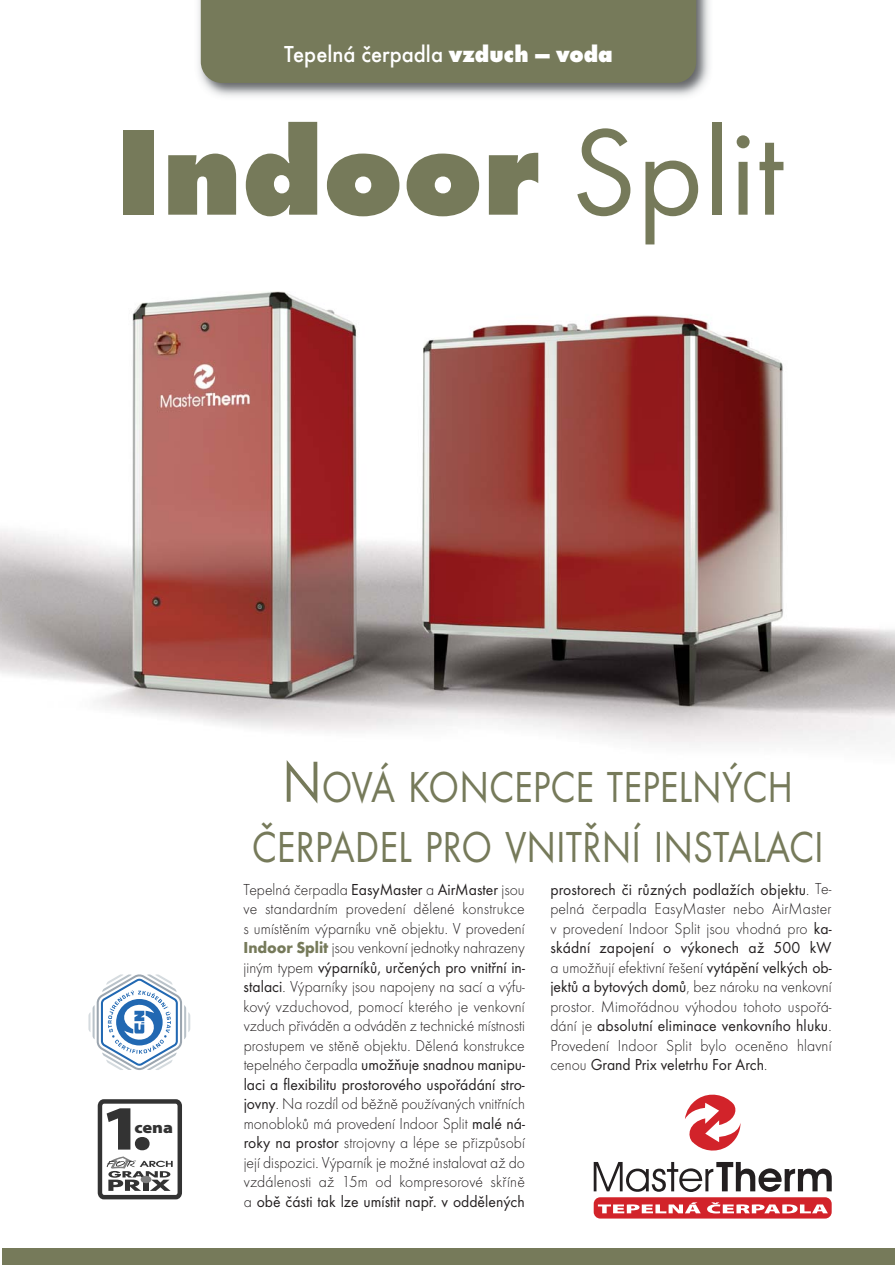
<style>
.page{position:relative;width:895px;height:1265px;background:#fff}
.page>*{position:absolute;margin:0;border:0;box-sizing:border-box;transform-origin:0 0}
.t1{font:800 127.35px "Futura TCE";color:#767a5a}
.t2{font:900 63.45px "Myriad Pro";color:#333;scale:1.13 1}
.t3{font:45px/60px "Futura TCE";color:#767a5a;text-align:center;scale:.86 1}
.t4{font:500 24px "Futura TCE";color:#fff;scale:.95 1}
.t5{font:300 16.5px/19.5px "Futura TCE";letter-spacing:.01em;color:#231f20;text-align:justify;scale:.95 1}
.t6{font:900 16.2px "Myriad Pro";color:#333;scale:1.13 1}
.s1{font-weight:800}
.s2{font-weight:400}
.s3{font-size:60px}
.s4{font-weight:700;color:#767a5a}
</style>
<div class="page">
<img style="left:31px;top:291px;width:864px;height:454px">
<img style="left:198px;top:0;width:512px;height:97px">
<div style="left:201px;top:0;width:495px;height:83px;background:#767a5a"></div>
<div style="left:593px;top:1197px;width:238px;height:21px;background:#d2232a;border-radius:7px"></div>
<svg style="left:593px;top:1162px;width:238px;height:29px"></svg>
<svg style="left:685px;top:1094px;width:55px;height:57px"></svg>
<svg style="left:598px;top:1202px;width:102px;height:11px"></svg>
<svg style="left:707px;top:1202px;width:121px;height:11px"></svg>
<div style="left:98px;top:1099px;width:84px;height:100px;border:4px solid #333;border-radius:4px"></div>
<svg style="left:106px;top:1156px;width:67px;height:34px"></svg>
<div style="left:141px;top:1175px;width:10px;height:8px;background:#808080;border-radius:50%"></div>
<div style="left:2px;top:1247px;width:893px;height:17px;background:#767a5a"></div>
<svg style="left:88px;top:974px;width:102px;height:96px"></svg>
<h3 class="t4" style="left:284px;top:43px;width:347px">Tepelná čerpadla <span class="s1">vzduch – voda</span></h3>
<h1 class="t1" style="left:114px;top:120px;width:671px">Indoor <span class="s2">Split</span></h1>
<h2 class="t2" style="left:101px;top:1090px;width:46px">1.</h2>
<p class="t6" style="left:134px;top:1117px;width:36px">cena</p>
<h3 class="t3" style="left:252px;top:760px;width:666px"><span class="s3">N</span>OVÁ KONCEPCE TEPELNÝCH<br>ČERPADEL PRO VNITŘNÍ INSTALACI</h3>
<p class="t5" style="left:244px;top:880px;width:298px">Tepelná čerpadla <span class="s2">EasyMaster</span> a <span class="s2">AirMaster</span> jsou ve standardním provedení dělené konstrukce s umístěním výparníku vně objektu. V provedení <span class="s4">Indoor Split</span> jsou venkovní jednotky nahrazeny jiným typem <span class="s2">výparníků, určených pro vnitřní in&shy;stalaci</span>. Výparníky jsou napojeny na sací a výfu&shy;kový vzduchovod, pomocí kterého je venkovní vzduch přiváděn a odváděn z technické místnosti prostupem ve stěně objektu. Dělená konstrukce tepelného čerpadla <span class="s2">umožňuje snadnou manipu&shy;laci a flexibilitu prostorového uspořádání stro&shy;jovny</span>. Na rozdíl od běžně používaných vnitřních monobloků má provedení Indoor Split <span class="s2">malé ná&shy;roky na prostor</span> strojovny a lépe se přizpůsobí její dispozici. Výparník je možné instalovat až do vzdálenosti až 15m od kompresorové skříně a <span class="s2">obě části tak lze umístit např. v oddělených</span></p>
<p class="t5" style="left:550px;top:880px;width:297px"><span class="s2">prostorech či různých podlažích objektu</span>. Te&shy;pelná čerpadla EasyMaster nebo AirMaster v provedení Indoor Split jsou vhodná pro <span class="s2">ka&shy;skádní zapojení o výkonech až 500 kW </span>a umožňují efektivní řešení <span class="s2">vytápění velkých ob&shy;jektů a bytových domů</span>, bez nároku na venkovní prostor. Mimořádnou výhodou tohoto uspořá&shy;dání je <span class="s2">absolutní eliminace venkovního hluku</span>.<br>Provedení Indoor Split bylo oceněno hlavní cenou <span class="s2">Grand Prix veletrhu For Arch</span>.</p>
</div>
